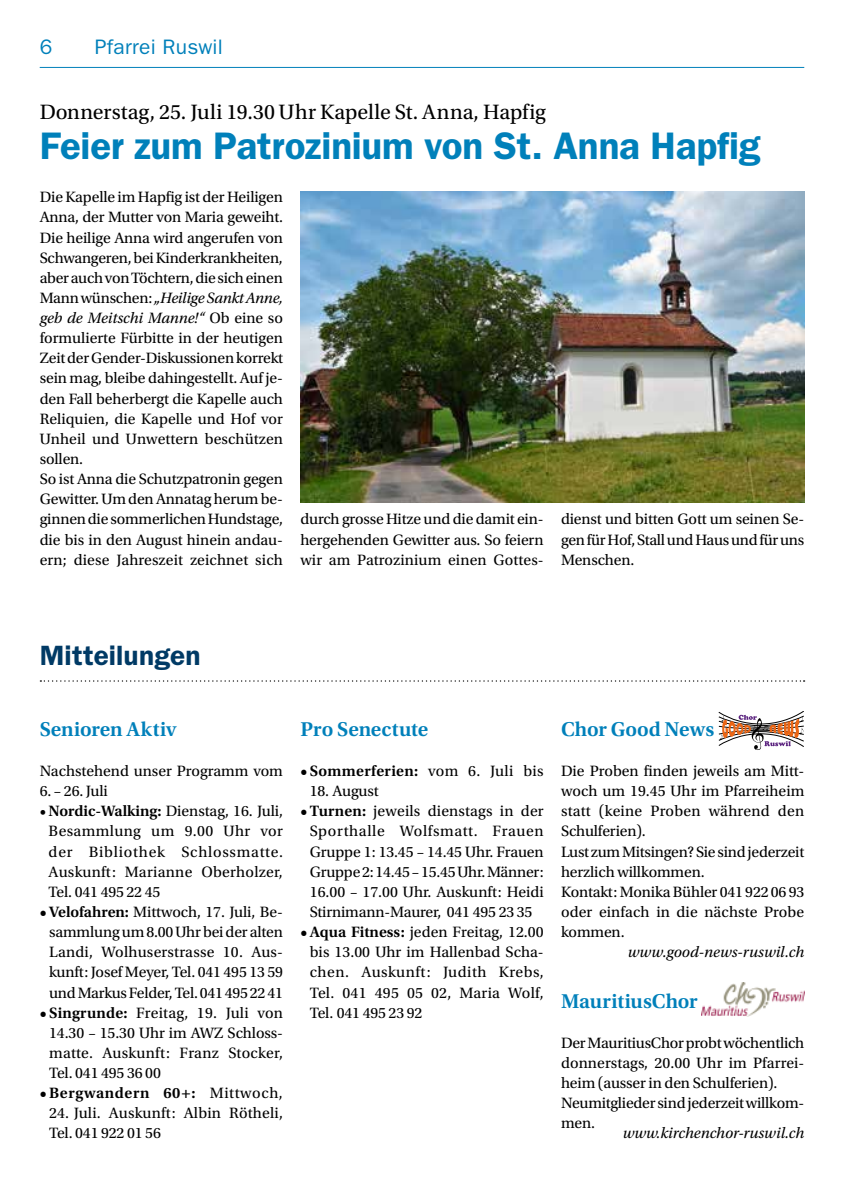
<style>
.page{position:relative;width:844px;height:1191px;background:#fff}
.page>*{position:absolute;margin:0;border:0;box-sizing:border-box;transform-origin:0 0}
.t1{font:600 38.5px "ITC Franklin Gothic Std";letter-spacing:-.005em;color:#0080ba}
.t2{font:600 28px "ITC Franklin Gothic Std";letter-spacing:.005em;color:#003a65}
.t3{font:21.88px "Utopia Std";color:#000}
.t4{font:600 21px "Utopia Std";color:#0080ba}
.t5{font:21px "ITC Franklin Gothic Std";letter-spacing:.01em;color:#0080ba}
.t6{font:15.75px/20.1px "Utopia Std";letter-spacing:-.01em;color:#000;text-align:justify}
.t7{font:600 15.75px "Utopia Std";letter-spacing:.03em;color:#000}
.t8{font:italic 15.75px "Utopia Std";color:#000}
.t9{font:15.75px/20.1px "Utopia Std";letter-spacing:.01em;color:#000}
.s1{font-style:italic}
.s2{font-weight:600}
.s3{font-weight:400}
</style>
<div class="page">
<hr style="left:40px;top:67px;width:764px;height:1px;background:#0080ba">
<svg style="left:40px;top:680px;width:764px;height:1px"></svg>
<svg style="left:718px;top:711px;width:85px;height:39px"></svg>
<img style="left:701px;top:982px;width:103px;height:34px">
<img style="left:300px;top:192px;width:504px;height:311px">
<h3 class="t5" style="left:40px;top:35px;width:14px">6</h3>
<h3 class="t5" style="left:95px;top:35px;width:129px">Pfarrei Ruswil</h3>
<h3 class="t3" style="left:40px;top:100px;width:507px">Donnerstag, 25. Juli 19.30 Uhr Kapelle St. Anna, Hapfig</h3>
<h1 class="t1" style="left:40px;top:123px;width:722px">Feier zum Patrozinium von St. Anna Hapfig</h1>
<p class="t6" style="left:40px;top:187px;width:245px;text-align:left">Die Kapelle im Hapfig ist der Heiligen Anna, der Mutter von Maria geweiht.<br>Die heilige Anna wird angerufen von Schwangeren, bei Kinderkrankheiten, aber auch von Töchtern, die sich einen Mann wünschen: <span class="s1">„Heilige Sankt Anne, geb de Meitschi Manne!“</span> Ob eine so formulierte Fürbitte in der heutigen Zeit der Gender-Diskussionen korrekt sein mag, bleibe dahingestellt. Auf je&shy;den Fall beherbergt die Kapelle auch Reliquien, die Kapelle und Hof vor Unheil und Unwettern beschützen sollen.<br>So ist Anna die Schutzpatronin gegen Gewitter. Um den Annatag herum be&shy;ginnen die sommerlichen Hundstage, die bis in den August hinein andau&shy;ern; diese Jahreszeit zeichnet sich</p>
<p class="t6" style="left:300px;top:509px;width:245px">durch grosse Hitze und die damit ein&shy;hergehenden Gewitter aus. So feiern wir am Patrozinium einen Gottes-</p>
<p class="t6" style="left:561px;top:509px;width:245px">dienst und bitten Gott um seinen Se&shy;gen für Hof, Stall und Haus und für uns Menschen.</p>
<h2 class="t2" style="left:40px;top:639px;width:162px">Mitteilungen</h2>
<h3 class="t4" style="left:40px;top:717px;width:138px">Senioren Aktiv</h3>
<p class="t6" style="left:40px;top:761px;width:245px">Nachstehend unser Programm vom</p>
<p class="t6" style="left:40px;top:781px;width:70px">6. – 26. Juli</p>
<p class="t6" style="left:49px;top:801px;width:236px;text-indent:-9px">• <span class="s2">Nordic-Walking:</span> Dienstag, 16. Juli, Besammlung um 9.00 Uhr vor der Bibliothek Schlossmatte.<br>Auskunft: Marianne Oberholzer, Tel. 041 495 22 45</p>
<p class="t6" style="left:40px;top:902px;width:245px;text-align:center"><span class="s2">• Velofahren:</span> Mittwoch, 17. Juli, Be&shy;sammlung um 8.00 Uhr bei der alten Landi, Wolhuserstrasse 10. Aus&shy;kunft: Josef Meyer, Tel. 041 495 13 59 und Markus Felder, Tel. 041 495 22 41</p>
<p class="t6" style="left:49px;top:1002px;width:235px;text-indent:-9px"><span class="s2">• Singrunde:</span> Freitag, 19. Juli von 14.30 – 15.30 Uhr im AWZ Schloss&shy;matte. Auskunft: Franz Stocker, Tel. 041 495 36 00</p>
<p class="t7" style="left:40px;top:1084px;width:245px">• Bergwandern 60+: <span class="s3">Mittwoch,</span></p>
<p class="t9" style="left:49px;top:1103px;width:235px">24. Juli. Auskunft: Albin Rötheli,<br>Tel. 041 922 01 56</p>
<h3 class="t4" style="left:300px;top:717px;width:129px">Pro Senectute</h3>
<p class="t7" style="left:300px;top:762px;width:245px">• Sommerferien: <span class="s3">vom 6. Juli bis</span></p>
<p class="t6" style="left:310px;top:781px;width:70px">18. August</p>
<p class="t6" style="left:300px;top:801px;width:245px;text-align:center"><span class="s2">• Turnen:</span> jeweils dienstags in der Sporthalle Wolfsmatt. Frauen Gruppe 1: 13.45 – 14.45 Uhr. Frauen Gruppe 2: 14.45 – 15.45 Uhr. Männer:<br>16.00 – 17.00 Uhr. Auskunft: Heidi Stirnimann-Maurer, 041 495 23 35</p>
<p class="t6" style="left:310px;top:922px;width:235px;text-indent:-9px"><span class="s2">• Aqua Fitness:</span> jeden Freitag, 12.00 bis 13.00 Uhr im Hallenbad Scha&shy;chen. Auskunft: Judith Krebs, Tel. 041 495 05 02, Maria Wolf, Tel. 041 495 23 92</p>
<h3 class="t4" style="left:561px;top:717px;width:155px">Chor Good News</h3>
<p class="t6" style="left:561px;top:761px;width:245px;text-align:left">Die Proben finden jeweils am Mitt&shy;woch um 19.45 Uhr im Pfarreiheim statt (keine Proben während den<br>Schulferien).<br>Lust zum Mitsingen? Sie sind jederzeit herzlich willkommen.<br>Kontakt: Monika Bühler 041 922 06 93 oder einfach in die nächste Probe kommen.</p>
<p class="t8" style="left:627px;top:943px;width:178px">www.good-news-ruswil.ch</p>
<h3 class="t4" style="left:561px;top:989px;width:138px">MauritiusChor</h3>
<p class="t6" style="left:561px;top:1033px;width:245px;text-align:left">Der MauritiusChor probt wöchentlich donnerstags, 20.00 Uhr im Pfarrei&shy;heim (ausser in den Schulferien).<br>Neumitglieder sind jederzeit willkom&shy;men.</p>
<p class="t8" style="left:622px;top:1124px;width:183px">www.kirchenchor-ruswil.ch</p>
</div>
